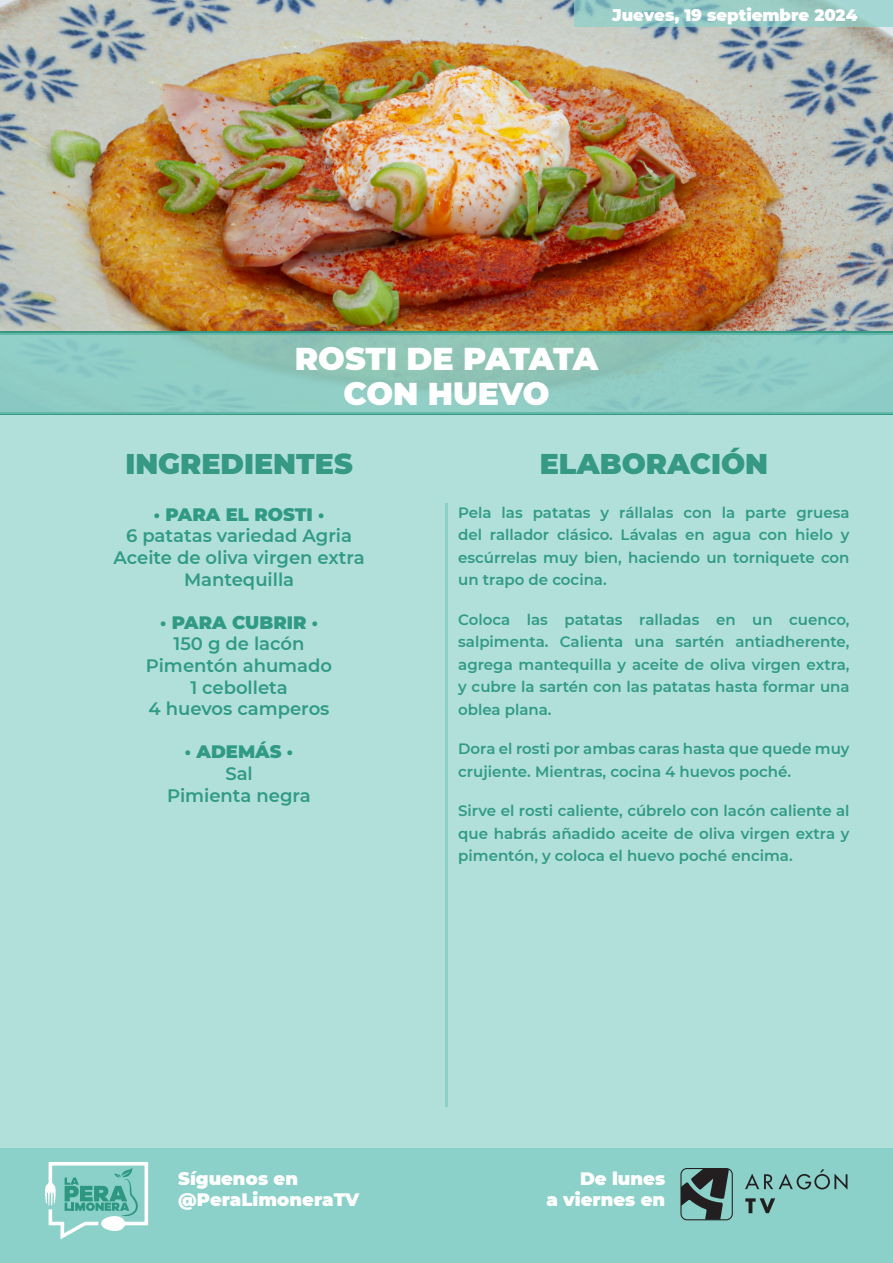
<style>
.page{position:relative;width:893px;height:1263px;background:#fff}
.page>*{position:absolute;margin:0;border:0;box-sizing:border-box;transform-origin:0 0}
.t1{font:900 31.5px/34.5px "Montserrat";letter-spacing:-.01em;color:#fff;text-align:center}
.t2{font:900 28.5px "Montserrat";color:#359984}
.INGREDIENTES{font:600 18px/21.6px "Montserrat";color:#319a85;text-align:center}
.t3{font:900 18px "Montserrat";color:#fff}
.t4{font:900 16.5px "Montserrat";color:#fff}
.t5{font:600 15px/22.5px "Montserrat";color:#319a85;text-align:justify}
.s1{font-weight:900}
</style>
<div class="page">
<img style="left:0;top:0;width:893px;height:332px">
<div style="left:0;top:414px;width:893px;height:734px;background:#b1e0db"></div>
<div style="left:0;top:334px;width:893px;height:78px;background:linear-gradient(to right,#8ecac0,#8fc9c0)"></div>
<div style="left:0;top:1148px;width:893px;height:115px;background:#8bd1ca"></div>
<hr style="left:0;top:332px;width:893px;height:1px;background:#359984">
<hr style="left:0;top:333px;width:893px;height:1px;background:#63b8aa">
<hr style="left:0;top:414px;width:893px;height:1px;background:#359984">
<hr style="left:0;top:412px;width:893px;height:2px;background:#63b8aa">
<svg style="left:682px;top:1170px;width:47px;height:50px"></svg>
<div style="left:680px;top:1168px;width:53px;height:52px;border:1px solid #231f20;border-radius:6px"></div>
<svg style="left:745px;top:1174px;width:28px;height:15px"></svg>
<svg style="left:779px;top:1169px;width:68px;height:21px"></svg>
<svg style="left:745px;top:1198px;width:30px;height:15px"></svg>
<svg style="left:45px;top:1162px;width:103px;height:77px"></svg>
<hr style="left:445px;top:503px;width:3px;height:604px;background:#8bd1ca">
<svg style="left:574px;top:0;width:319px;height:27px;background:#96c9c5"></svg>
<p class="t4" style="left:612px;top:3px;width:247px">Jueves, 19 septiembre 2024</p>
<p class="t1" style="left:295px;top:340px;width:305px">ROSTI DE PATATA<br>CON HUEVO</p>
<p class="t2" style="left:125px;top:443px;width:229px">INGREDIENTES</p>
<p class="INGREDIENTES" style="left:113px;top:503px;width:253px"><span class="s1">· PARA EL ROSTI ·<br></span>6 patatas variedad Agria<br>Aceite de oliva virgen extra<br>Mantequilla</p>
<p class="INGREDIENTES" style="left:146px;top:611px;width:188px"><span class="s1">· PARA CUBRIR ·<br></span>150 g de lacón<br>Pimentón ahumado<br>1 cebolleta<br>4 huevos camperos</p>
<p class="INGREDIENTES" style="left:167px;top:740px;width:145px"><span class="s1">· ADEMÁS ·<br></span>Sal<br>Pimienta negra</p>
<p class="t2" style="left:540px;top:443px;width:230px">ELABORACIÓN</p>
<p class="t5" style="left:458px;top:500px;width:393px">Pela las patatas y rállalas con la parte gruesa del rallador clásico. Lávalas en agua con hielo y escúrrelas muy bien, haciendo un torniquete con un trapo de cocina.</p>
<p class="t5" style="left:458px;top:608px;width:393px">Coloca las patatas ralladas en un cuenco, salpimenta. Calienta una sartén antiadherente, agrega mantequilla y aceite de oliva virgen extra, y cubre la sartén con las patatas hasta formar una oblea plana.</p>
<p class="t5" style="left:458px;top:737px;width:393px">Dora el rosti por ambas caras hasta que quede muy crujiente. Mientras, cocina 4 huevos poché.</p>
<p class="t5" style="left:458px;top:799px;width:393px">Sirve el rosti caliente, cúbrelo con lacón caliente al que habrás añadido aceite de oliva virgen extra y pimentón, y coloca el huevo poché encima.</p>
<p class="t3" style="left:178px;top:1165px;width:121px">Síguenos en</p>
<p class="t3" style="left:178px;top:1186px;width:183px">@PeraLimoneraTV</p>
<p class="t3" style="left:580px;top:1165px;width:87px">De lunes</p>
<p class="t3" style="left:546px;top:1186px;width:120px">a viernes en</p>
</div>
